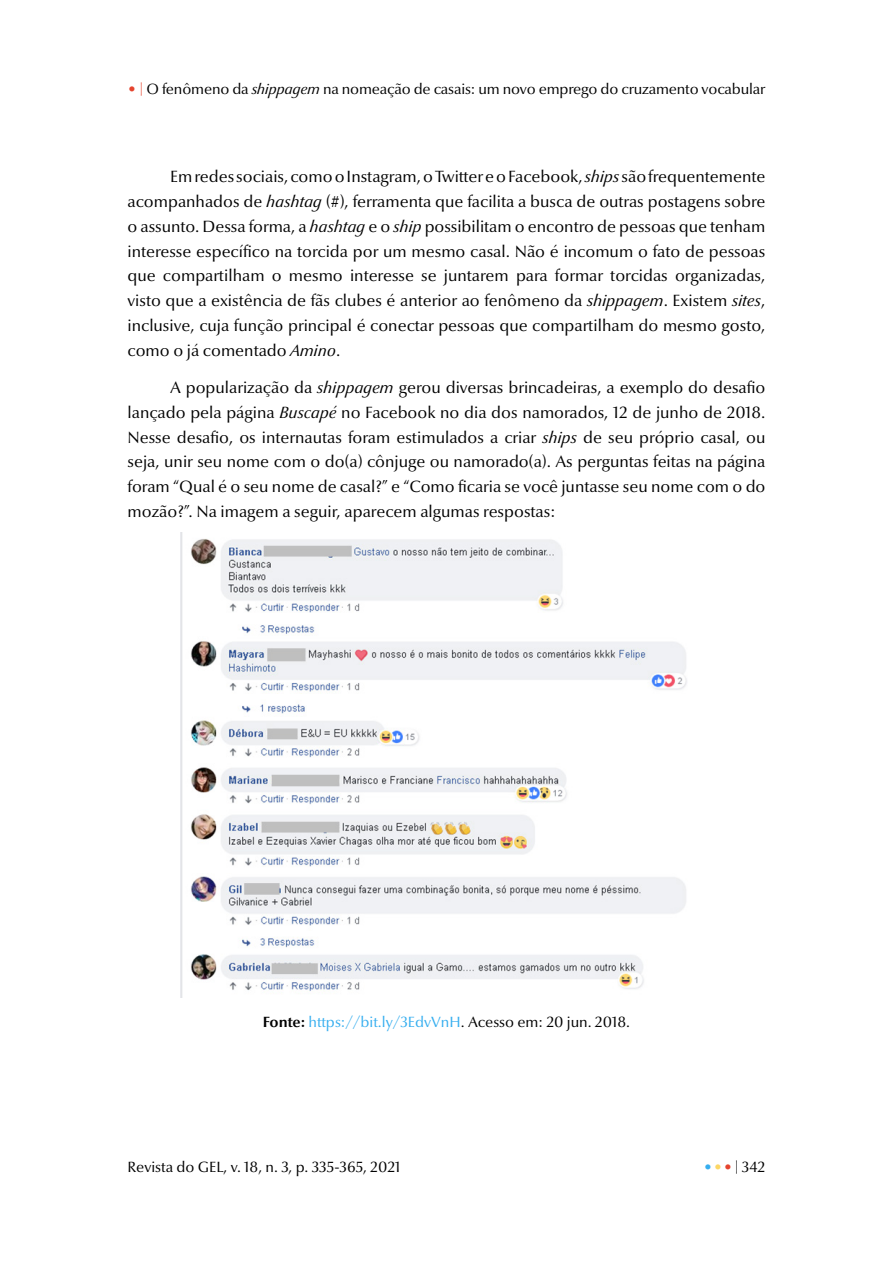
<style>
.page{position:relative;width:893px;height:1263px;background:#fff}
.page>*{position:absolute;margin:0;border:0;box-sizing:border-box;transform-origin:0 0}
.t1{font:16.5px/24.8px "Optima Nova LT Pro";color:#000;text-align:justify}
.t2{font:15px "Optima Nova LT Pro";letter-spacing:-.01em;color:#000}
.t3{font:15px "Optima Nova LT Pro";color:#36aeef}
.s1{color:#e5442e}
.s2{font-style:italic}
.s3{font-weight:700;color:#000}
.s4{color:#000}
.s5{color:#36aeef}
.s6{color:#fcd765}
</style>
<div class="page">
<img style="left:181px;top:533px;width:506px;height:464px">
<p class="t2" style="left:128px;top:80px;width:639px"><span class="s1">• |</span> O fenômeno da <span class="s2">shippagem</span> na nomeação de casais: um novo emprego do cruzamento vocabular</p>
<p class="t1" style="left:128px;top:164px;width:639px;text-indent:43px">Em redes sociais, como o Instagram, o Twitter e o Facebook, <span class="s2">ships</span> são frequentemente acompanhados de <span class="s2">hashtag</span> (#), ferramenta que facilita a busca de outras postagens sobre o assunto. Dessa forma, a <span class="s2">hashtag</span> e o <span class="s2">ship</span> possibilitam o encontro de pessoas que tenham interesse específico na torcida por um mesmo casal. Não é incomum o fato de pessoas que compartilham o mesmo interesse se juntarem para formar torcidas organizadas, visto que a existência de fãs clubes é anterior ao fenômeno da <span class="s2">shippagem</span>. Existem <span class="s2">sites</span>, inclusive, cuja função principal é conectar pessoas que compartilham do mesmo gosto, como o já comentado <span class="s2">Amino</span>.</p>
<p class="t1" style="left:128px;top:375px;width:639px;text-indent:43px">A popularização da <span class="s2">shippagem</span> gerou diversas brincadeiras, a exemplo do desafio lançado pela página <span class="s2">Buscapé</span> no Facebook no dia dos namorados, 12 de junho de 2018.<br>Nesse desafio, os internautas foram estimulados a criar <span class="s2">ships</span> de seu próprio casal, ou seja, unir seu nome com o do(a) cônjuge ou namorado(a). As perguntas feitas na página foram “Qual é o seu nome de casal?” e “Como ficaria se você juntasse seu nome com o do mozão?”. Na imagem a seguir, aparecem algumas respostas:</p>
<p class="t3" style="left:263px;top:1013px;width:369px"><span class="s3">Fonte:</span> https://bit.ly/3EdvVnH<span class="s4">. Acesso em: 20 jun. 2018.</span></p>
<p class="t2" style="left:128px;top:1158px;width:275px">Revista do GEL, v. 18, n. 3, p. 335-365, 2021</p>
<p class="t2" style="left:703px;top:1158px;width:63px"><span class="s5">•</span><span class="s6">•</span><span class="s1">•</span> | 342</p>
</div>
